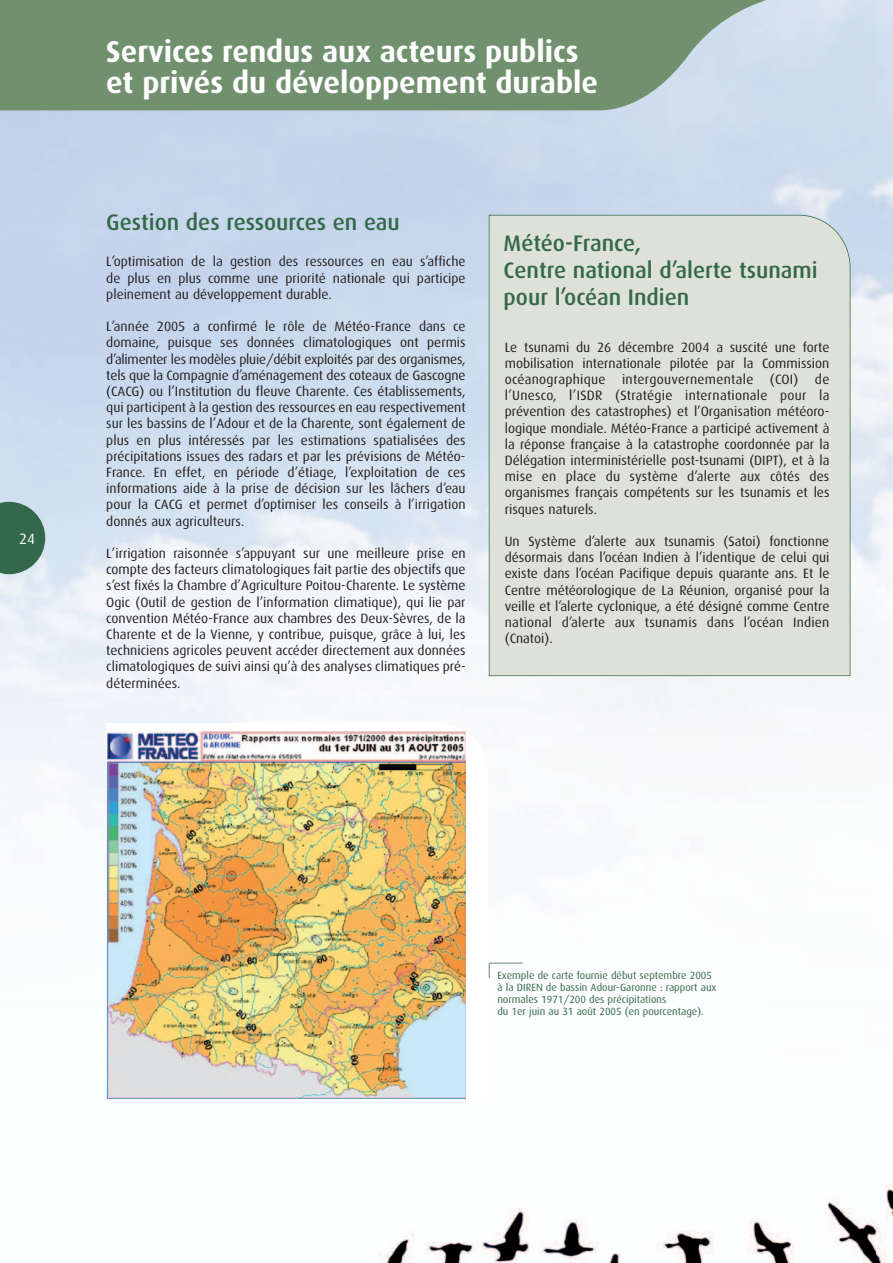
<style>
.page{position:relative;width:893px;height:1263px;background:#fff}
.page>*{position:absolute;margin:0;border:0;box-sizing:border-box;transform-origin:0 0}
.t1{font:700 30px/31.5px "Dax";color:#fff}
.t2{font:500 22.5px/27px "Dax";color:#34684b}
.t3{font:15px "Dax";color:#fff}
.t4{font:13.5px/16.2px "Dax";color:#231f20;text-align:justify}
.t5{font:10.5px/12px "Dax";color:#34684b}
</style>
<div class="page">
<img style="left:0;top:0;width:893px;height:1263px">
<svg style="left:0;top:0;width:847px;height:110px;background:#829e85"></svg>
<svg style="left:0;top:502px;width:45px;height:72px;background:#4f7c67"></svg>
<svg style="left:106px;top:723px;width:382px;height:378px"></svg>
<img style="left:106px;top:732px;width:359px;height:366px">
<hr style="left:490px;top:963px;width:33px;height:1px;background:#6c8771">
<svg style="left:489px;top:963px;width:1px;height:15px"></svg>
<div style="left:489px;top:215px;width:361px;height:461px;background:#dde1d7"></div>
<p class="t3" style="left:19px;top:532px;width:17px">24</p>
<h1 class="t1" style="left:106px;top:38px;width:493px">Services rendus aux acteurs publics et privés du développement durable</h1>
<h2 class="t2" style="left:106px;top:210px;width:295px">Gestion des ressources en eau</h2>
<p class="t4" style="left:106px;top:254px;width:361px">L’optimisation de la gestion des ressources en eau s’affiche de plus en plus comme une priorité nationale qui participe pleinement au développement durable.</p>
<p class="t4" style="left:106px;top:319px;width:361px">L’année 2005 a confirmé le rôle de Météo-France dans ce domaine, puisque ses données climatologiques ont permis d’alimenter les modèles pluie/débit exploités par des organismes, tels que la Compagnie d’aménagement des coteaux de Gascogne (CACG) ou l’Institution du fleuve Charente. Ces établissements, qui participent à la gestion des ressources en eau respectivement sur les bassins de l’Adour et de la Charente, sont également de plus en plus intéressés par les estimations spatialisées des précipitations issues des radars et par les prévisions de Météo-France. En effet, en période d’étiage, l’exploitation de ces informations aide à la prise de décision sur les lâchers d’eau pour la CACG et permet d’optimiser les conseils à l’irrigation donnés aux agriculteurs.</p>
<p class="t4" style="left:106px;top:546px;width:361px">L’irrigation raisonnée s’appuyant sur une meilleure prise en compte des facteurs climatologiques fait partie des objectifs que s’est fixés la Chambre d’Agriculture Poitou-Charente. Le système Ogic (Outil de gestion de l’information climatique), qui lie par convention Météo-France aux chambres des Deux-Sèvres, de la Charente et de la Vienne, y contribue, puisque, grâce à lui, les techniciens agricoles peuvent accéder directement aux données climatologiques de suivi ainsi qu’à des analyses climatiques pré&shy;déterminées.</p>
<h2 class="t2" style="left:504px;top:231px;width:316px">Météo-France,<br>Centre national d’alerte tsunami pour l’océan Indien</h2>
<p class="t4" style="left:505px;top:340px;width:326px">Le tsunami du 26 décembre 2004 a suscité une forte mobilisation internationale pilotée par la Commission océanographique intergouvernementale (COI) de l’Unesco, l’ISDR (Stratégie internationale pour la prévention des catastrophes) et l’Organisation météoro&shy;logique mondiale. Météo-France a participé activement à la réponse française à la catastrophe coordonnée par la Délégation interministérielle post-tsunami (DIPT), et à la mise en place du système d’alerte aux côtés des organismes français compétents sur les tsunamis et les risques naturels.</p>
<p class="t4" style="left:505px;top:534px;width:326px">Un Système d’alerte aux tsunamis (Satoi) fonctionne désormais dans l’océan Indien à l’identique de celui qui existe dans l’océan Pacifique depuis quarante ans. Et le Centre météorologique de La Réunion, organisé pour la veille et l’alerte cyclonique, a été désigné comme Centre national d’alerte aux tsunamis dans l’océan Indien (Cnatoi).</p>
<p class="t5" style="left:497px;top:970px;width:221px">Exemple de carte fournie début septembre 2005 à la DIREN de bassin Adour-Garonne : rapport aux normales 1971/200 des précipitations<br>du 1er juin au 31 août 2005 (en pourcentage).</p>
</div>
